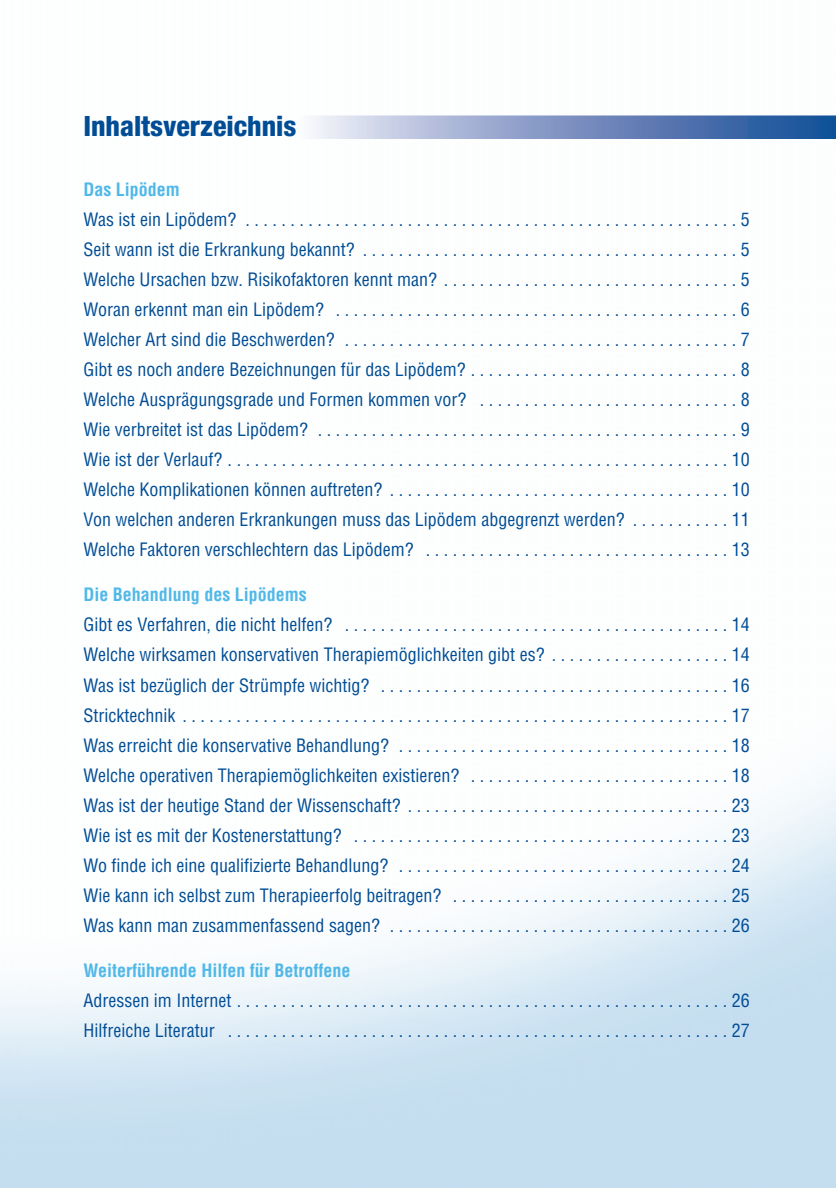
<style>
.page{position:relative;width:836px;height:1188px;background:#fff}
.page>*{position:absolute;margin:0;border:0;box-sizing:border-box;transform-origin:0 0}
.t1{font:800 condensed 28px "Helvetica Neue";color:#014d95}
.t2{font:condensed 18px/30px "Helvetica";color:#014d95;text-align:justify}
.t3{font:700 condensed 18px "Helvetica";color:#50b8e8}
</style>
<div class="page">
<img style="left:0;top:138px;width:836px;height:1049px">
<img style="left:311px;top:115px;width:525px;height:23px">
<h1 class="t1" style="left:83px;top:116px;width:215px">Inhaltsverzeichnis</h1>
<p class="t3" style="left:83px;top:183px;width:98px">Das Lipödem</p>
<p class="t2" style="left:83px;top:206px;width:668px">Was ist ein Lipödem? . . . . . . . . . . . . . . . . . . . . . . . . . . . . . . . . . . . . . . . . . . . . . . . . . . . . . . . 5<br>Seit wann ist die Erkrankung bekannt? . . . . . . . . . . . . . . . . . . . . . . . . . . . . . . . . . . . . . . . . . . 5<br>Welche Ursachen bzw. Risikofaktoren kennt man? . . . . . . . . . . . . . . . . . . . . . . . . . . . . . . . . . 5<br>Woran erkennt man ein Lipödem? . . . . . . . . . . . . . . . . . . . . . . . . . . . . . . . . . . . . . . . . . . . . . 6<br>Welcher Art sind die Beschwerden? . . . . . . . . . . . . . . . . . . . . . . . . . . . . . . . . . . . . . . . . . . . . 7<br>Gibt es noch andere Bezeichnungen für das Lipödem? . . . . . . . . . . . . . . . . . . . . . . . . . . . . . . 8<br>Welche Ausprägungsgrade und Formen kommen vor? . . . . . . . . . . . . . . . . . . . . . . . . . . . . . 8<br>Wie verbreitet ist das Lipödem? . . . . . . . . . . . . . . . . . . . . . . . . . . . . . . . . . . . . . . . . . . . . . . . 9<br>Wie ist der Verlauf? . . . . . . . . . . . . . . . . . . . . . . . . . . . . . . . . . . . . . . . . . . . . . . . . . . . . . . . . 10<br>Welche Komplikationen können auftreten? . . . . . . . . . . . . . . . . . . . . . . . . . . . . . . . . . . . . . . 10<br>Von welchen anderen Erkrankungen muss das Lipödem abgegrenzt werden? . . . . . . . . . . . 11<br>Welche Faktoren verschlechtern das Lipödem? . . . . . . . . . . . . . . . . . . . . . . . . . . . . . . . . . . 13</p>
<p class="t3" style="left:83px;top:588px;width:225px">Die Behandlung des Lipödems</p>
<p class="t2" style="left:83px;top:611px;width:668px">Gibt es Verfahren, die nicht helfen? . . . . . . . . . . . . . . . . . . . . . . . . . . . . . . . . . . . . . . . . . . . 14<br>Welche wirksamen konservativen Therapiemöglichkeiten gibt es? . . . . . . . . . . . . . . . . . . . . 14<br>Was ist bezüglich der Strümpfe wichtig? . . . . . . . . . . . . . . . . . . . . . . . . . . . . . . . . . . . . . . . 16<br>Stricktechnik . . . . . . . . . . . . . . . . . . . . . . . . . . . . . . . . . . . . . . . . . . . . . . . . . . . . . . . . . . . . . 17<br>Was erreicht die konservative Behandlung? . . . . . . . . . . . . . . . . . . . . . . . . . . . . . . . . . . . . . 18<br>Welche operativen Therapiemöglichkeiten existieren? . . . . . . . . . . . . . . . . . . . . . . . . . . . . . 18<br>Was ist der heutige Stand der Wissenschaft? . . . . . . . . . . . . . . . . . . . . . . . . . . . . . . . . . . . . 23<br>Wie ist es mit der Kostenerstattung? . . . . . . . . . . . . . . . . . . . . . . . . . . . . . . . . . . . . . . . . . . 23<br>Wo finde ich eine qualifizierte Behandlung? . . . . . . . . . . . . . . . . . . . . . . . . . . . . . . . . . . . . . 24<br>Wie kann ich selbst zum Therapieerfolg beitragen? . . . . . . . . . . . . . . . . . . . . . . . . . . . . . . . 25<br>Was kann man zusammenfassend sagen? . . . . . . . . . . . . . . . . . . . . . . . . . . . . . . . . . . . . . . 26</p>
<p class="t3" style="left:83px;top:963px;width:268px">Weiterführende Hilfen für Betroffene</p>
<p class="t2" style="left:83px;top:986px;width:668px">Adressen im Internet . . . . . . . . . . . . . . . . . . . . . . . . . . . . . . . . . . . . . . . . . . . . . . . . . . . . . . . 26<br>Hilfreiche Literatur . . . . . . . . . . . . . . . . . . . . . . . . . . . . . . . . . . . . . . . . . . . . . . . . . . . . . . . . 27</p>
</div>
